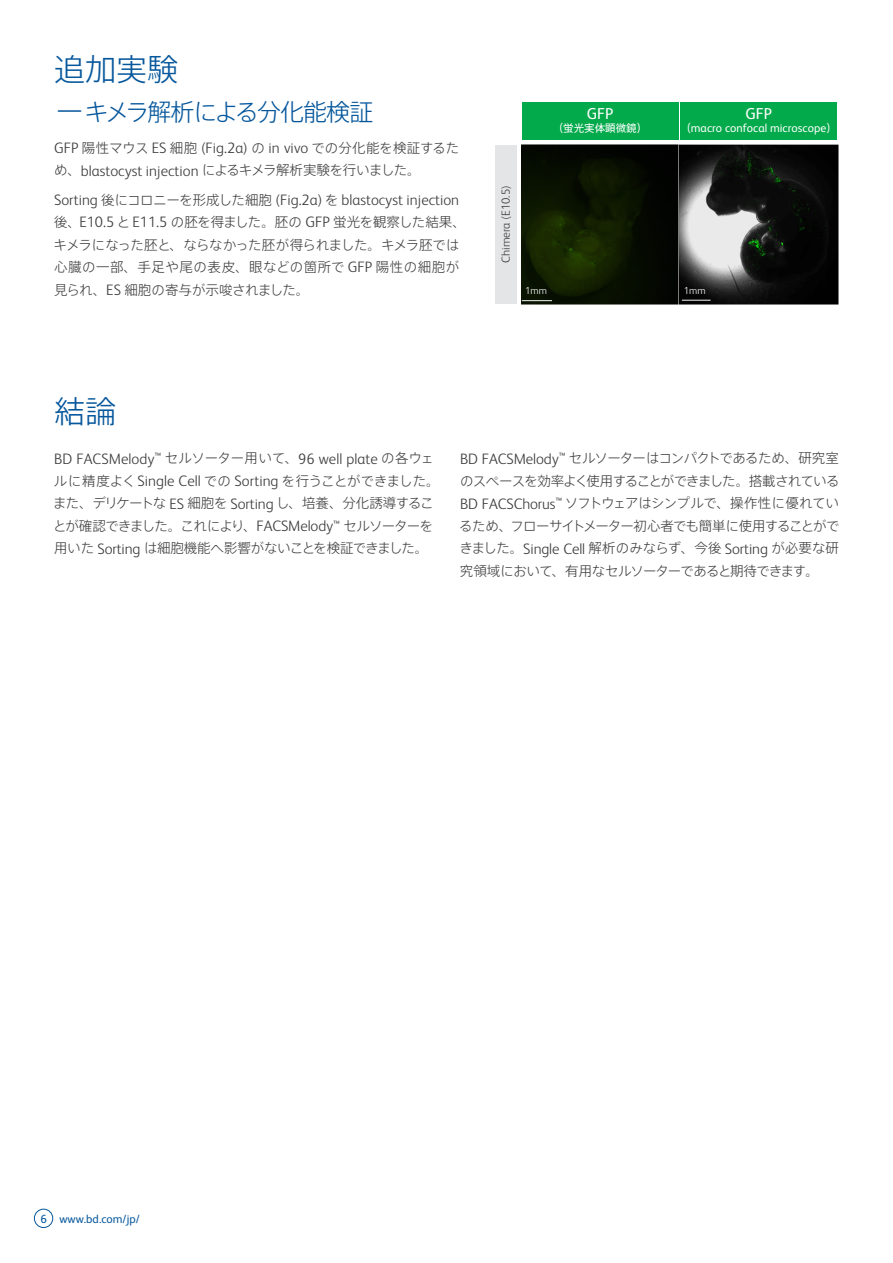
<style>
.page{position:relative;width:893px;height:1263px;background:#fff}
.page>*{position:absolute;margin:0;border:0;box-sizing:border-box;transform-origin:0 0}
.t1{font:300 31.05px "Axis Pro N";color:#06579c}
.t2{font:300 24px "Axis Pro N";letter-spacing:-.065em;color:#06579c}
.t3{font:15.9px "FS Albert Pro";color:#fff}
.t4{font:300 15.15px "FS Albert Pro";color:#3e3e3f}
.t5{font:300 13.5px/22.5px "Axis Pro N";letter-spacing:-.03em;color:#3e3e3f}
.t6{font:300 13.5px/22.5px "Axis Pro N";letter-spacing:-.005em;color:#3e3e3f}
.t7{font:300 13.5px "Axis Pro N";letter-spacing:-.05em;color:#3e3e3f}
.t8{font:11.7px "FS Albert Pro";color:#fff}
.t9{font:11.7px "FS Albert Pro";color:#06579c}
.t10{font:300 11.7px "FS Albert Pro";color:#3e3e3f}
.t11{font:10.5px "Axis Pro N";color:#fff}
.t12{font:300 10.05px "FS Albert Pro";color:#fff}
.s1{font-size:31.05px}
.s2{font-family:"Axis Pro N";font-size:13.5px}
.s3{font-family:"FS Albert Pro";font-size:15.15px}
.s4{font-family:"Axis Pro N";font-size:10.5px}
</style>
<div class="page">
<div style="left:34px;top:1209px;width:19px;height:19px;border:1px solid #06579c;border-radius:50%"></div>
<img style="left:521px;top:144px;width:318px;height:160px">
<div style="left:680px;top:102px;width:157px;height:37px;background:#03aa4b"></div>
<div style="left:522px;top:102px;width:156px;height:37px;background:#03aa4b"></div>
<div style="left:495px;top:145px;width:21px;height:158px;background:#e4e5e7"></div>
<h1 class="t1" style="left:54px;top:54px;width:126px">追加実験</h1>
<h2 class="t2" style="left:54px;top:100px;width:321px"><span class="s1">－</span>キメラ解析による分化能検証</h2>
<p class="t4" style="left:54px;top:138px;width:407px">GFP <span class="s2">陽性マウス</span> ES <span class="s2">細胞</span> (Fig.2a) <span class="s2">の</span> in vivo <span class="s2">での分化能を検証するた</span></p>
<p class="t7" style="left:54px;top:164px;width:368px">め、<span class="s3">blastocyst injection</span> によるキメラ解析実験を行いました。</p>
<p class="t4" style="left:54px;top:189px;width:407px">Sorting <span class="s2">後にコロニーを形成した細胞</span> (Fig.2a) <span class="s2">を</span> blastocyst injection</p>
<p class="t6" style="left:54px;top:211px;width:414px">後、<span class="s3">E10.5</span> と <span class="s3">E11.5</span> の胚を得ました。胚の <span class="s3">GFP</span> 蛍光を観察した結果、キメラになった胚と、ならなかった胚が得られました。キメラ胚では心臓の一部、手足や尾の表皮、眼などの箇所で <span class="s3">GFP</span> 陽性の細胞が見られ、<span class="s3">ES</span> 細胞の寄与が示唆されました。</p>
<p class="t3" style="left:587px;top:102px;width:28px">GFP</p>
<p class="t11" style="left:553px;top:122px;width:96px">（蛍光実体顕微鏡）</p>
<p class="t3" style="left:745px;top:102px;width:28px">GFP</p>
<p class="t8" style="left:680px;top:119px;width:158px"><span class="s4">（</span>macro confocal microscope<span class="s4">）</span></p>
<p class="t10" style="left:498px;top:263px;width:79px;rotate:-90deg">Chimera (E10.5)</p>
<p class="t12" style="left:525px;top:284px;width:23px">1mm</p>
<p class="t12" style="left:684px;top:284px;width:23px">1mm</p>
<h1 class="t1" style="left:54px;top:395px;width:64px">結論</h1>
<p class="t4" style="left:54px;top:448px;width:382px">BD FACSMelody<sup>™</sup> <span class="s2">セルソーター用いて、</span>96 well plate <span class="s2">の各ウェ</span></p>
<p class="t5" style="left:53px;top:469px;width:388px">ルに精度よく<span class="s3">Single Cell</span> での <span class="s3">Sorting</span> を行うことができました。また、デリケートな <span class="s3">ES</span> 細胞を <span class="s3">Sorting</span> し、培養、分化誘導することが確認できました。これにより、<span class="s3">FACSMelody</span><sup>™</sup> セルソーターを用いた <span class="s3">Sorting</span> は細胞機能へ影響がないことを検証できました。</p>
<p class="t5" style="left:459px;top:447px;width:382px;text-align:justify"><span class="s3">BD FACSMelody</span><sup>™</sup> セルソーターはコンパクトであるため、研究室のスペースを効率よく使用することができました。搭載されている<span class="s3">BD FACSChorus</span><sup>™</sup> ソフトウェアはシンプルで、操作性に優れているため、フローサイトメーター初心者でも簡単に使用することができました。<span class="s3">Single Cell</span> 解析のみならず、今後 <span class="s3">Sorting</span> が必要な研究領域において、有用なセルソーターであると期待できます。</p>
<p class="t9" style="left:40px;top:1211px;width:101px">6 www.bd.com/jp/</p>
</div>
